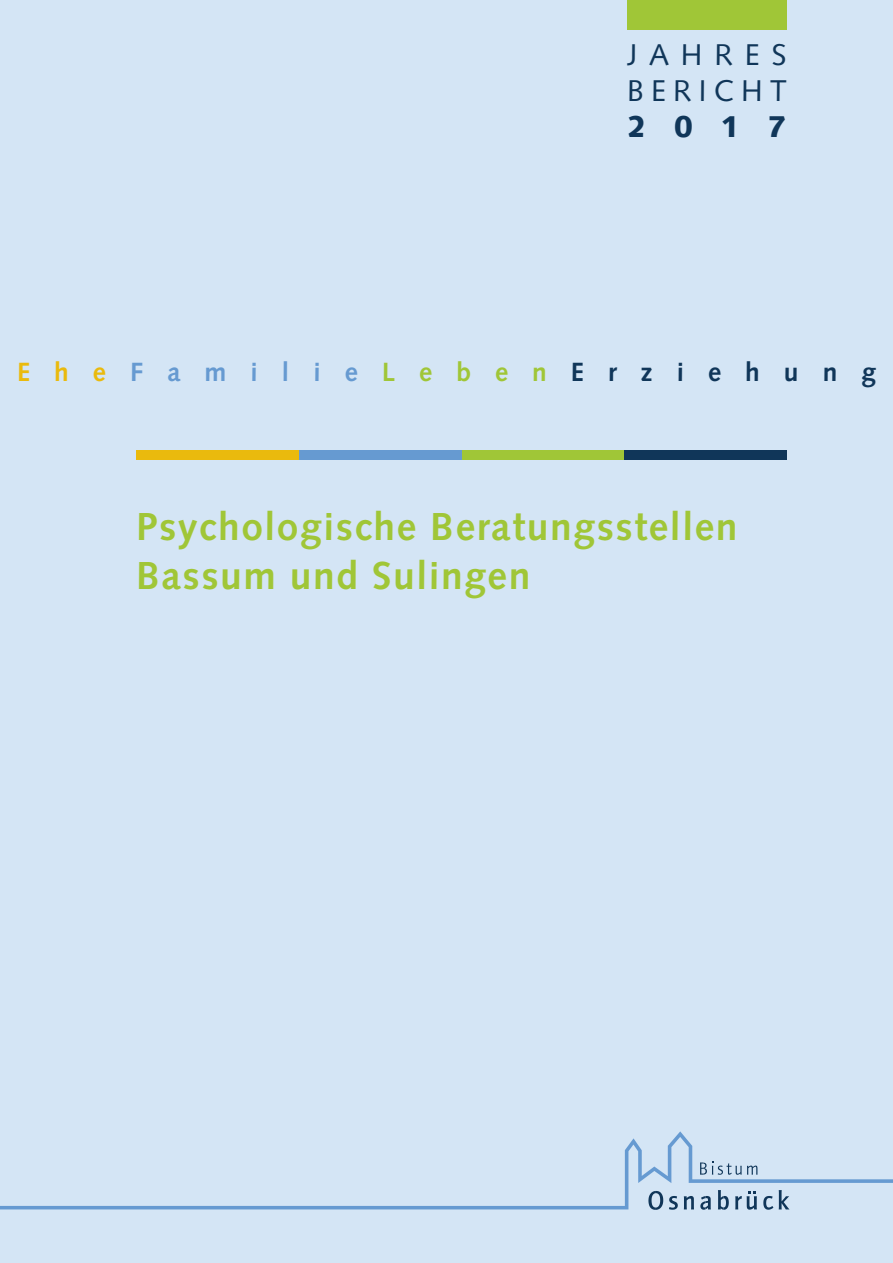
<style>
.page{position:relative;width:893px;height:1263px;background:#d4e5f5}
.page>*{position:absolute;margin:0;border:0;box-sizing:border-box;transform-origin:0 0}
.t1{font:700 39px/49.5px "Syntax LT Std";letter-spacing:.04em;color:#a0c637}
.t2{font:30px/36px "Syntax LT Std";letter-spacing:.24em;color:#103659}
.t3{font:900 30px "Syntax LT Std";color:#103659}
.t4{font:700 26.4px "Syntax LT Std";letter-spacing:.91em;color:#103659}
.s1{color:#eaba0d}
.s2{color:#669ad1}
.s3{color:#a0c637}
</style>
<div class="page">
<svg style="left:0;top:1131px;width:893px;height:78px"></svg>
<svg style="left:648px;top:1191px;width:15px;height:19px"></svg>
<svg style="left:669px;top:1196px;width:9px;height:14px"></svg>
<svg style="left:684px;top:1196px;width:10px;height:13px"></svg>
<svg style="left:700px;top:1196px;width:11px;height:14px"></svg>
<svg style="left:718px;top:1190px;width:11px;height:20px"></svg>
<svg style="left:735px;top:1191px;width:22px;height:19px"></svg>
<svg style="left:763px;top:1196px;width:10px;height:14px"></svg>
<svg style="left:779px;top:1190px;width:10px;height:19px"></svg>
<svg style="left:700px;top:1162px;width:57px;height:13px"></svg>
<div style="left:461px;top:451px;width:163px;height:9px;background:#a0c637"></div>
<div style="left:624px;top:451px;width:163px;height:9px;background:#103659"></div>
<div style="left:299px;top:451px;width:162px;height:9px;background:#669ad1"></div>
<div style="left:136px;top:451px;width:163px;height:9px;background:#eaba0d"></div>
<div style="left:627px;top:0;width:160px;height:30px;background:#a0c637"></div>
<p class="t2" style="left:627px;top:37px;width:161px">JAHRES<br>BERICHT</p>
<p class="t3" style="left:627px;top:109px;width:161px">2017</p>
<p class="t4" style="left:17px;top:357px;width:860px"><span class="s1">Ehe</span><span class="s2">Familie</span><span class="s3">Leben</span>Erziehung</p>
<p class="t1" style="left:136px;top:502px;width:603px">Psychologische Beratungsstellen<br>Bassum und Sulingen</p>
</div>
